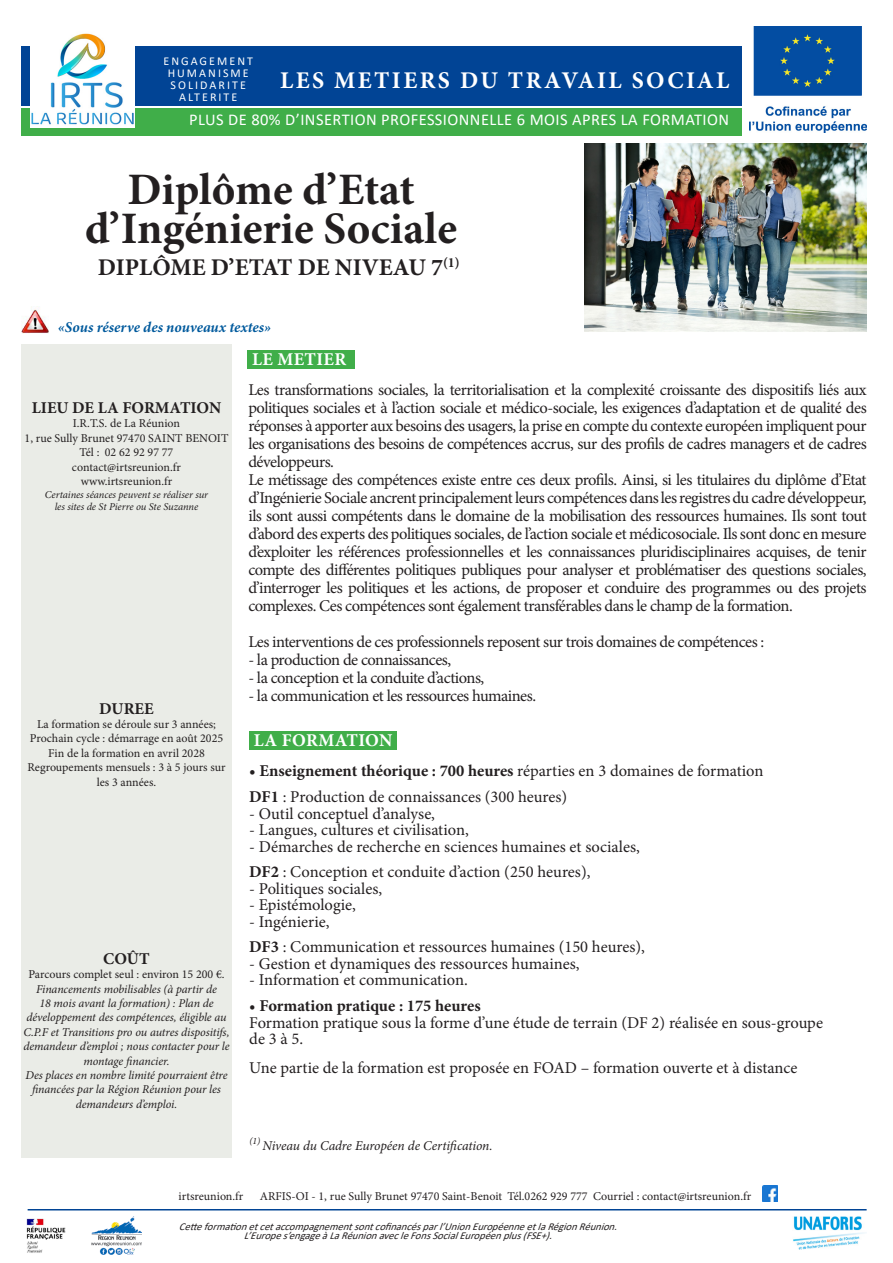
<style>
.page{position:relative;width:893px;height:1263px;background:#fff}
.page>*{position:absolute;margin:0;border:0;box-sizing:border-box;transform-origin:0 0}
.t1{font:700 45px "Minion Pro";color:#231f20}
.t2{font:700 24px "Minion Pro";letter-spacing:-.005em;color:#231f20}
.t3{font:700 24px "Minion Pro";letter-spacing:.1em;color:#fff}
.t4{font:700 18px "Minion Pro";letter-spacing:.02em;color:#fff}
.t5{font:16.5px/18px "Minion Pro";letter-spacing:-.01em;color:#231f20;text-align:justify}
.t6{font:16.5px "Minion Pro";letter-spacing:-.03em;color:#231f20}
.t7{font:700 16.5px "Minion Pro";color:#231f20}
.t8{font:16.5px "Calibri";letter-spacing:.025em;color:#fff}
.t9{font:italic 700 15px "Minion Pro";letter-spacing:.005em;color:#015a9d}
.t10{font:italic 13.5px "Minion Pro";letter-spacing:-.01em;color:#231f20}
.t11{font:12px/14.4px "Minion Pro";color:#231f20;text-align:center}
.t12{font:italic 12px/14.4px "Minion Pro";letter-spacing:-.01em;color:#231f20;text-align:center}
.t13{font:12px "Calibri";letter-spacing:.17em;color:#fff}
.t14{font:italic 10.5px "Calibri";color:#231f20}
.t15{font:italic 10.5px "Minion Pro";letter-spacing:-.005em;color:#231f20}
.s1{font-weight:400}
.s2{font-weight:700}
</style>
<div class="page">
<div style="left:248px;top:351px;width:107px;height:18px;background:#40ae49"></div>
<div style="left:21px;top:344px;width:211px;height:814px;background:#eaece7"></div>
<img style="left:584px;top:144px;width:283px;height:187px">
<div style="left:249px;top:731px;width:148px;height:19px;background:#40ae49"></div>
<hr style="left:28px;top:1209px;width:839px;height:1px;background:#014495">
<img style="left:793px;top:1216px;width:73px;height:33px">
<img style="left:26px;top:1218px;width:40px;height:35px">
<img style="left:762px;top:1186px;width:15px;height:15px">
<img style="left:92px;top:1216px;width:49px;height:39px">
<div style="left:21px;top:46px;width:721px;height:60px;background:#014495"></div>
<div style="left:21px;top:108px;width:721px;height:27px;background:#40ae49"></div>
<img style="left:31px;top:33px;width:103px;height:94px">
<img style="left:749px;top:26px;width:118px;height:106px">
<img style="left:22px;top:306px;width:27px;height:27px">
<p class="t13" style="left:163px;top:53px;width:91px">ENGAGEMENT</p>
<p class="t13" style="left:168px;top:65px;width:83px">HUMANISME</p>
<p class="t13" style="left:171px;top:77px;width:77px">SOLIDARITE</p>
<p class="t13" style="left:179px;top:89px;width:60px">ALTERITE</p>
<p class="t3" style="left:280px;top:64px;width:451px">LES METIERS DU TRAVAIL SOCIAL</p>
<p class="t8" style="left:189px;top:108px;width:542px">PLUS DE 80% D’INSERTION PROFESSIONNELLE 6 MOIS APRES LA FORMATION</p>
<p class="t1" style="left:127px;top:158px;width:289px">Diplôme d’Etat</p>
<p class="t1" style="left:85px;top:197px;width:373px">d’Ingénierie Sociale</p>
<p class="t2" style="left:98px;top:250px;width:363px">DIPLÔME D’ETAT DE NIVEAU 7<sup>(1)</sup></p>
<p class="t9" style="left:58px;top:316px;width:215px">«Sous réserve des nouveaux textes»</p>
<p class="t7" style="left:32px;top:396px;width:191px">LIEU DE LA FORMATION</p>
<p class="t11" style="left:73px;top:416px;width:109px">I.R.T.S. de La Réunion</p>
<p class="t11" style="left:25px;top:431px;width:205px">1, rue Sully Brunet 97470 SAINT BENOIT</p>
<p class="t11" style="left:80px;top:445px;width:95px">Tél : 02 62 92 97 77</p>
<p class="t11" style="left:72px;top:459px;width:111px">contact@irtsreunion.fr</p>
<p class="t11" style="left:81px;top:474px;width:93px">www.irtsreunion.fr</p>
<p class="t15" style="left:45px;top:487px;width:165px">Certaines séances peuvent se réaliser sur</p>
<p class="t15" style="left:55px;top:500px;width:145px">les sites de St Pierre ou Ste Suzanne</p>
<p class="t7" style="left:99px;top:697px;width:56px">DUREE</p>
<p class="t11" style="left:37px;top:717px;width:180px">La formation se déroule sur 3 années;</p>
<p class="t11" style="left:30px;top:731px;width:195px">Prochain cycle : démarrage en août 2025</p>
<p class="t11" style="left:48px;top:746px;width:158px">Fin de la formation en avril 2028</p>
<p class="t11" style="left:27px;top:760px;width:200px">Regroupements mensuels : 3 à 5 jours sur les 3 années.</p>
<p class="t7" style="left:103px;top:947px;width:48px">COÛT</p>
<p class="t11" style="left:28px;top:967px;width:198px">Parcours complet seul : environ 15 200 €.</p>
<p class="t12" style="left:23px;top:981px;width:208px">Financements mobilisables (à partir de<br>18 mois avant la formation) : Plan de développement des compétences, éligible au C.P.F et Transitions pro ou autres dispositifs, demandeur d’emploi ; nous contacter pour le montage financier.</p>
<p class="t12" style="left:25px;top:1068px;width:204px">Des places en nombre limité pourraient être financées par la Région Réunion pour les demandeurs d’emploi.</p>
<p class="t4" style="left:252px;top:347px;width:96px">LE METIER</p>
<p class="t5" style="left:248px;top:381px;width:620px">Les transformations sociales, la territorialisation et la complexité croissante des dispositifs liés aux politiques sociales et à l’action sociale et médico-sociale, les exigences d’adaptation et de qualité des réponses à apporter aux besoins des usagers, la prise en compte du contexte européen impliquent pour les organisations des besoins de compétences accrus, sur des profils de cadres managers et de cadres développeurs.</p>
<p class="t5" style="left:248px;top:471px;width:620px">Le métissage des compétences existe entre ces deux profils. Ainsi, si les titulaires du diplôme d’Etat d’Ingénierie Sociale ancrent principalement leurs compétences dans les registres du cadre développeur, ils sont aussi compétents dans le domaine de la mobilisation des ressources humaines. Ils sont tout d’abord des experts des politiques sociales, de l’action sociale et médicosociale. Ils sont donc en mesure d’exploiter les références professionnelles et les connaissances pluridisciplinaires acquises, de tenir compte des différentes politiques publiques pour analyser et problématiser des questions sociales, d’interroger les politiques et les actions, de proposer et conduire des programmes ou des projets complexes. Ces compétences sont également transférables dans le champ de la formation.</p>
<p class="t6" style="left:248px;top:631px;width:517px">Les interventions de ces professionnels reposent sur trois domaines de compétences :</p>
<p class="t6" style="left:248px;top:649px;width:204px">- la production de connaissances,</p>
<p class="t6" style="left:248px;top:667px;width:237px">- la conception et la conduite d’actions,</p>
<p class="t6" style="left:248px;top:685px;width:289px">- la communication et les ressources humaines.</p>
<p class="t4" style="left:254px;top:727px;width:140px">LA FORMATION</p>
<p class="t7" style="left:249px;top:759px;width:516px">• Enseignement théorique : 700 heures <span class="s1">réparties en 3 domaines de formation</span></p>
<p class="t5" style="left:249px;top:788px;width:320px"><span class="s2">DF1</span> : Production de connaissances (300 heures)</p>
<p class="t5" style="left:249px;top:804px;width:187px">- Outil conceptuel d’analyse,</p>
<p class="t5" style="left:249px;top:821px;width:221px">- Langues, cultures et civilisation,</p>
<p class="t5" style="left:249px;top:837px;width:392px">- Démarches de recherche en sciences humaines et sociales,</p>
<p class="t5" style="left:249px;top:863px;width:343px"><span class="s2">DF2</span> : Conception et conduite d’action (250 heures),</p>
<p class="t5" style="left:249px;top:879px;width:134px">- Politiques sociales,</p>
<p class="t5" style="left:249px;top:896px;width:108px">- Epistémologie,</p>
<p class="t5" style="left:249px;top:912px;width:82px">- Ingénierie,</p>
<p class="t5" style="left:249px;top:938px;width:397px"><span class="s2">DF3</span> : Communication et ressources humaines (150 heures),</p>
<p class="t5" style="left:249px;top:954px;width:332px">- Gestion et dynamiques des ressources humaines,</p>
<p class="t5" style="left:249px;top:971px;width:220px">- Information et communication.</p>
<p class="t7" style="left:249px;top:994px;width:233px"><span class="s1">•</span> Formation pratique : 175 heures</p>
<p class="t5" style="left:249px;top:1013px;width:575px">Formation pratique sous la forme d’une étude de terrain (DF 2) réalisée en sous-groupe</p>
<p class="t5" style="left:249px;top:1030px;width:55px">de 3 à 5.</p>
<p class="t5" style="left:249px;top:1058px;width:550px">Une partie de la formation est proposée en FOAD – formation ouverte et à distance</p>
<p class="t10" style="left:249px;top:1136px;width:245px"><sup>(1)</sup> Niveau du Cadre Européen de Certification.</p>
<p class="t11" style="left:179px;top:1189px;width:66px">irtsreunion.fr</p>
<p class="t11" style="left:260px;top:1189px;width:493px">ARFIS-OI - 1, rue Sully Brunet 97470 Saint-Benoit Tél.0262 929 777 Courriel : contact@irtsreunion.fr</p>
<p class="t14" style="left:179px;top:1219px;width:444px">Cetteformationetcetaccompagnementsontcofinancésparl’UnionEuropéenneetlaRégionRéunion.</p>
<p class="t14" style="left:244px;top:1228px;width:314px">L’Europes’engageàLaRéunionavecleFonsSocialEuropéenplus(FSE+).</p>
</div>
